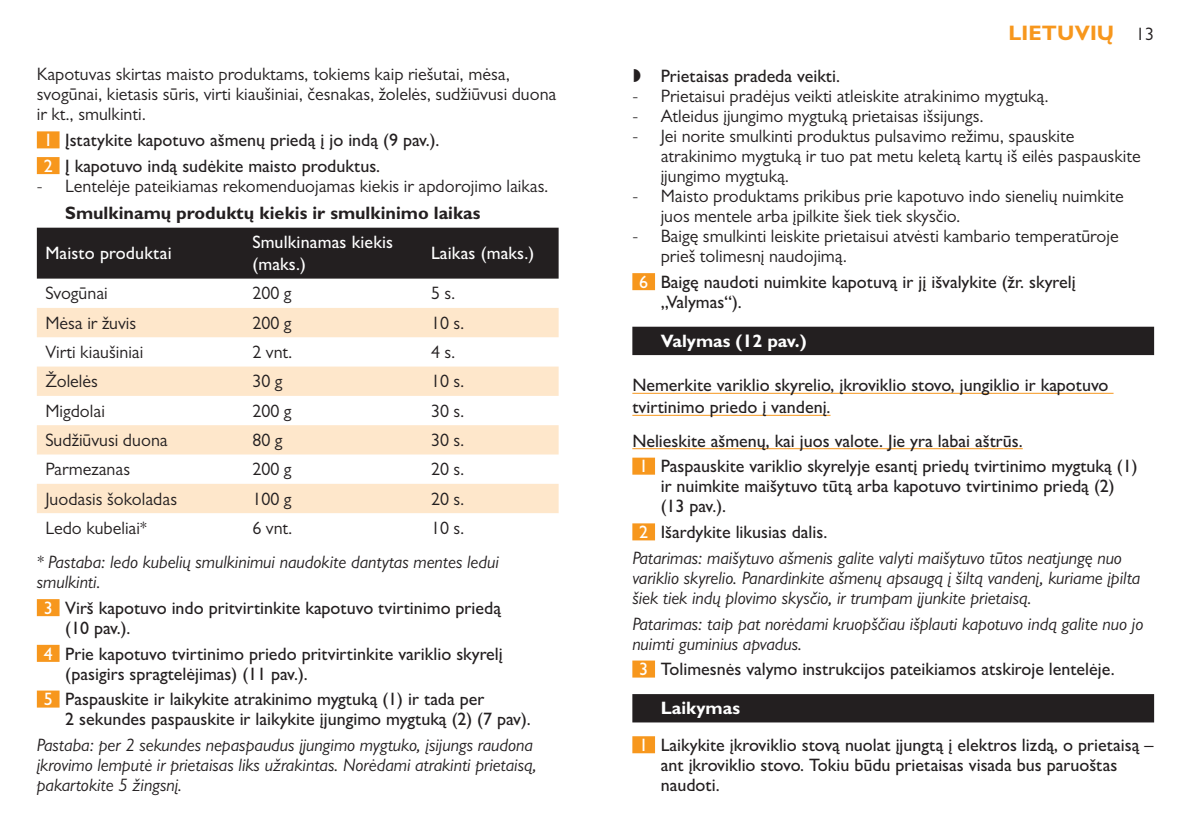
<style>
.page{position:relative;width:1191px;height:840px;background:#fff}
.page>*{position:absolute;margin:0;border:0;box-sizing:border-box;transform-origin:0 0}
.t1{font:700 21px "Gill Sans MT Pro";letter-spacing:.01em;color:#f7971d}
.t2{font:500 18px/20px "Gill Sans MT Pro";color:#231f20}
.t3{font:18px/20px "Gill Sans MT Pro";color:#231f20}
.t4{font:italic 18px/20px "Gill Sans MT Pro";color:#231f20}
.t5{font:500 18px/21.6px "Gill Sans MT Pro";letter-spacing:.01em;color:#fff}
.t6{font:700 18px "Gill Sans MT Pro";color:#231f20}
.t7{font:700 18px "Gill Sans MT Pro";color:#fff}
.s1{color:#fff}
.s2{font-weight:400;font-size:18px;color:#231f20}
.s3{font-weight:500;font-style:normal;color:#fff}
.s4{font-weight:500;font-style:normal}
</style>
<div class="page">
<div style="left:37px;top:131px;width:23px;height:17px;background:#f7971d"></div>
<div style="left:37px;top:157px;width:23px;height:17px;background:#f7971d"></div>
<div style="left:37px;top:598px;width:23px;height:17px;background:#f7971d"></div>
<div style="left:37px;top:644px;width:23px;height:17px;background:#f7971d"></div>
<div style="left:37px;top:690px;width:23px;height:17px;background:#f7971d"></div>
<div style="left:37px;top:227px;width:521px;height:51px;background:#231f20"></div>
<svg style="left:37px;top:308px;width:521px;height:205px;fill:#fee7cb"></svg>
<div style="left:632px;top:273px;width:23px;height:17px;background:#f7971d"></div>
<div style="left:632px;top:326px;width:522px;height:29px;background:#231f20"></div>
<hr style="left:632px;top:392px;width:481px;height:1px;background:#f7971d">
<hr style="left:632px;top:414px;width:198px;height:1px;background:#f7971d">
<hr style="left:632px;top:448px;width:390px;height:1px;background:#f7971d">
<div style="left:632px;top:457px;width:23px;height:17px;background:#f7971d"></div>
<div style="left:632px;top:523px;width:23px;height:17px;background:#f7971d"></div>
<div style="left:632px;top:660px;width:23px;height:17px;background:#f7971d"></div>
<div style="left:632px;top:693px;width:522px;height:29px;background:#231f20"></div>
<div style="left:632px;top:735px;width:23px;height:17px;background:#f7971d"></div>
<p class="t3" style="left:37px;top:64px;width:521px">Kapotuvas skirtas maisto produktams, tokiems kaip riešutai, mėsa, svogūnai, kietasis sūris, virti kiaušiniai, česnakas, žolelės, sudžiūvusi duona ir kt., smulkinti.</p>
<p class="t2" style="left:44px;top:127px;width:397px;line-height:25.6px"><span class="s1">1</span> Įstatykite kapotuvo ašmenų priedą į jo indą (9 pav.).<br><span class="s1">2</span> Į kapotuvo indą sudėkite maisto produktus.</p>
<p class="t3" style="left:37px;top:175px;width:513px">- Lentelėje pateikiamas rekomenduojamas kiekis ir apdorojimo laikas.</p>
<p class="t6" style="left:65px;top:202px;width:417px">Smulkinamų produktų kiekis ir smulkinimo laikas</p>
<p class="t5" style="left:45px;top:242px;width:128px">Maisto produktai</p>
<p class="t5" style="left:252px;top:231px;width:142px">Smulkinamas kiekis (maks.)</p>
<p class="t5" style="left:431px;top:242px;width:105px">Laikas (maks.)</p>
<p class="t3" style="left:45px;top:283px;width:64px">Svogūnai</p>
<p class="t3" style="left:252px;top:283px;width:41px">200 g</p>
<p class="t3" style="left:431px;top:283px;width:26px">5 s.</p>
<p class="t3" style="left:45px;top:312px;width:92px">Mėsa ir žuvis</p>
<p class="t3" style="left:252px;top:312px;width:41px">200 g</p>
<p class="t3" style="left:431px;top:312px;width:35px">10 s.</p>
<p class="t3" style="left:45px;top:341px;width:99px">Virti kiaušiniai</p>
<p class="t3" style="left:252px;top:341px;width:42px">2 vnt.</p>
<p class="t3" style="left:431px;top:341px;width:26px">4 s.</p>
<p class="t3" style="left:45px;top:371px;width:54px">Žolelės</p>
<p class="t3" style="left:252px;top:371px;width:32px">30 g</p>
<p class="t3" style="left:431px;top:371px;width:35px">10 s.</p>
<p class="t3" style="left:45px;top:400px;width:61px">Migdolai</p>
<p class="t3" style="left:252px;top:400px;width:41px">200 g</p>
<p class="t3" style="left:431px;top:400px;width:35px">30 s.</p>
<p class="t3" style="left:45px;top:429px;width:124px">Sudžiūvusi duona</p>
<p class="t3" style="left:252px;top:429px;width:32px">80 g</p>
<p class="t3" style="left:431px;top:429px;width:35px">30 s.</p>
<p class="t3" style="left:45px;top:459px;width:86px">Parmezanas</p>
<p class="t3" style="left:252px;top:459px;width:41px">200 g</p>
<p class="t3" style="left:431px;top:459px;width:35px">20 s.</p>
<p class="t3" style="left:45px;top:488px;width:133px">Juodasis šokoladas</p>
<p class="t3" style="left:252px;top:488px;width:41px">100 g</p>
<p class="t3" style="left:431px;top:488px;width:35px">20 s.</p>
<p class="t3" style="left:45px;top:517px;width:103px">Ledo kubeliai*</p>
<p class="t3" style="left:252px;top:517px;width:42px">6 vnt.</p>
<p class="t3" style="left:431px;top:517px;width:35px">10 s.</p>
<p class="t4" style="left:37px;top:551px;width:463px">* Pastaba: ledo kubelių smulkinimui naudokite dantytas mentes ledui smulkinti.</p>
<p class="t2" style="left:65px;top:597px;width:437px;text-indent:-22px"><span class="s1">3</span> Virš kapotuvo indo pritvirtinkite kapotuvo tvirtinimo priedą (10 pav.).</p>
<p class="t2" style="left:65px;top:643px;width:439px;text-indent:-22px"><span class="s1">4</span> Prie kapotuvo tvirtinimo priedo pritvirtinkite variklio skyrelį (pasigirs spragtelėjimas) (11 pav.).</p>
<p class="t2" style="left:65px;top:688px;width:467px;text-indent:-22px"><span class="s1">5</span> Paspauskite ir laikykite atrakinimo mygtuką (1) ir tada per<br>2 sekundes paspauskite ir laikykite įjungimo mygtuką (2) (7 pav).</p>
<p class="t4" style="left:37px;top:734px;width:501px">Pastaba: per 2 sekundes nepaspaudus įjungimo mygtuko, įsijungs raudona įkrovimo lemputė ir prietaisas liks užrakintas. Norėdami atrakinti prietaisą, pakartokite 5 žingsnį.</p>
<p class="t1" style="left:1008px;top:19px;width:147px">Lietuvių <span class="s2">13</span></p>
<p class="t2" style="left:660px;top:66px;width:181px">Prietaisas pradeda veikti.</p>
<p class="t3" style="left:632px;top:86px;width:418px">- Prietaisui pradėjus veikti atleiskite atrakinimo mygtuką.</p>
<p class="t3" style="left:632px;top:106px;width:353px">- Atleidus įjungimo mygtuką prietaisas išsijungs.</p>
<p class="t3" style="left:660px;top:126px;width:481px;text-indent:-28px">- Jei norite smulkinti produktus pulsavimo režimu, spauskite atrakinimo mygtuką ir tuo pat metu keletą kartų iš eilės paspauskite įjungimo mygtuką.</p>
<p class="t3" style="left:660px;top:186px;width:464px;text-indent:-28px">- Maisto produktams prikibus prie kapotuvo indo sienelių nuimkite juos mentele arba įpilkite šiek tiek skysčio.</p>
<p class="t3" style="left:660px;top:226px;width:459px;text-indent:-28px">- Baigę smulkinti leiskite prietaisui atvėsti kambario temperatūroje prieš tolimesnį naudojimą.</p>
<p class="t2" style="left:660px;top:271px;width:416px;text-indent:-22px"><span class="s1">6</span> Baigę naudoti nuimkite kapotuvą ir jį išvalykite (žr. skyrelį „Valymas“).</p>
<p class="t7" style="left:660px;top:329px;width:147px">Valymas (12 pav.)</p>
<p class="t2" style="left:632px;top:374px;width:478px;line-height:22px">Nemerkite variklio skyrelio, įkroviklio stovo, jungiklio ir kapotuvo tvirtinimo priedo į vandenį.</p>
<p class="t2" style="left:639px;top:427px;width:500px;line-height:25.6px;text-indent:-7px">Nelieskite ašmenų, kai juos valote. Jie yra labai aštrūs.<br><span class="s1">1</span> Paspauskite variklio skyrelyje esantį priedų tvirtinimo mygtuką (1)</p>
<p class="t2" style="left:660px;top:476px;width:455px">ir nuimkite maišytuvo tūtą arba kapotuvo tvirtinimo priedą (2) (13 pav.).</p>
<p class="t4" style="left:632px;top:518px;width:491px;line-height:25.6px;text-indent:7px"><span class="s3">2</span> <span class="s4">Išardykite likusias dalis.<br></span>Patarimas: maišytuvo ašmenis galite valyti maišytuvo tūtos neatjungę nuo</p>
<p class="t4" style="left:632px;top:567px;width:509px">variklio skyrelio. Panardinkite ašmenų apsaugą į šiltą vandenį, kuriame įpilta šiek tiek indų plovimo skysčio, ir trumpam įjunkite prietaisą.</p>
<p class="t4" style="left:632px;top:613px;width:512px">Patarimas: taip pat norėdami kruopščiau išplauti kapotuvo indą galite nuo jo nuimti guminius apvadus.</p>
<p class="t2" style="left:639px;top:658px;width:477px"><span class="s1">3</span> Tolimesnės valymo instrukcijos pateikiamos atskiroje lentelėje.</p>
<p class="t7" style="left:660px;top:696px;width:81px">Laikymas</p>
<p class="t2" style="left:639px;top:734px;width:516px"><span class="s1">1</span> Laikykite įkroviklio stovą nuolat įjungtą į elektros lizdą, o prietaisą –</p>
<p class="t2" style="left:660px;top:754px;width:458px">ant įkroviklio stovo. Tokiu būdu prietaisas visada bus paruoštas naudoti.</p>
</div>
